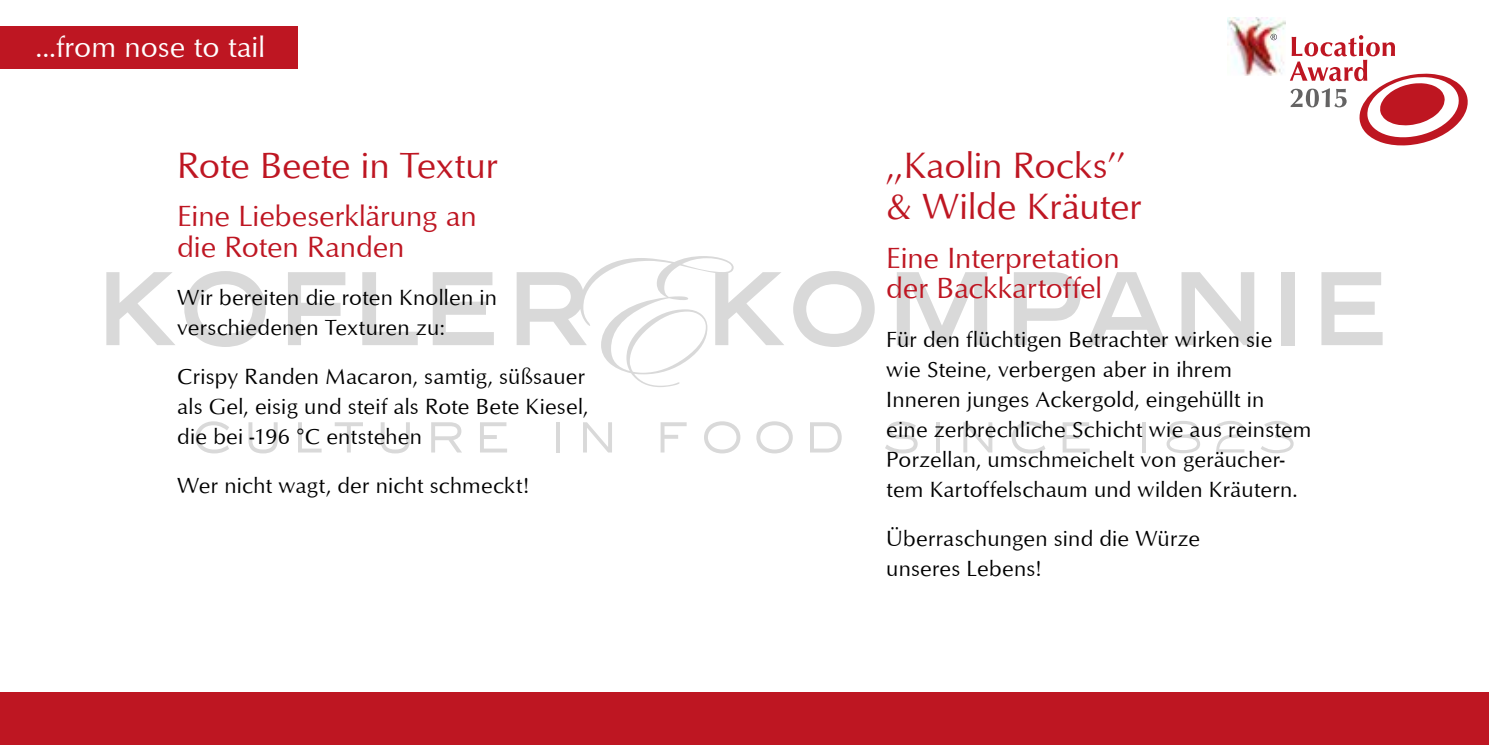
<style>
.page{position:relative;width:1489px;height:745px;background:#fff}
.page>*{position:absolute;margin:0;border:0;box-sizing:border-box;transform-origin:0 0}
.t1{font:37.5px/41.2px "Optimum";letter-spacing:-.005em;color:#be1622}
.t2{font:30px/30px "Optimum";color:#be1622}
.t3{font:30px "Optimum";color:#fff}
.t4{font:22.5px/30px "Optimum";letter-spacing:.01em;color:#000}
</style>
<div class="page">
<img style="left:1227px;top:18px;width:58px;height:57px">
<svg style="left:1270px;top:34px;width:6px;height:6px"></svg>
<svg style="left:1289px;top:35px;width:178px;height:110px"></svg>
<div style="left:0;top:691px;width:744px;height:53px;background:#be1622"></div>
<div style="left:744px;top:691px;width:744px;height:53px;background:#be1622"></div>
<div style="left:0;top:27px;width:298px;height:42px;background:#be1622"></div>
<svg style="left:793px;top:271px;width:81px;height:76px"></svg>
<svg style="left:897px;top:272px;width:90px;height:73px"></svg>
<svg style="left:1014px;top:272px;width:66px;height:73px"></svg>
<svg style="left:1086px;top:272px;width:80px;height:73px"></svg>
<svg style="left:1181px;top:272px;width:73px;height:73px"></svg>
<div style="left:1280px;top:272px;width:14px;height:73px;background:#d9d9d9"></div>
<svg style="left:1321px;top:272px;width:61px;height:73px"></svg>
<svg style="left:516px;top:256px;width:268px;height:131px"></svg>
<svg style="left:106px;top:272px;width:69px;height:73px"></svg>
<svg style="left:184px;top:271px;width:82px;height:76px"></svg>
<svg style="left:288px;top:272px;width:57px;height:73px"></svg>
<svg style="left:362px;top:272px;width:56px;height:73px"></svg>
<svg style="left:432px;top:272px;width:62px;height:73px"></svg>
<svg style="left:195px;top:421px;width:34px;height:32px"></svg>
<svg style="left:248px;top:422px;width:30px;height:31px"></svg>
<svg style="left:298px;top:422px;width:23px;height:30px"></svg>
<svg style="left:335px;top:422px;width:28px;height:30px"></svg>
<svg style="left:380px;top:422px;width:30px;height:31px"></svg>
<svg style="left:431px;top:422px;width:31px;height:30px"></svg>
<svg style="left:480px;top:422px;width:27px;height:30px"></svg>
<svg style="left:556px;top:422px;width:3px;height:30px"></svg>
<svg style="left:583px;top:422px;width:29px;height:30px"></svg>
<svg style="left:660px;top:422px;width:26px;height:30px"></svg>
<svg style="left:704px;top:421px;width:36px;height:32px"></svg>
<svg style="left:756px;top:421px;width:36px;height:32px"></svg>
<svg style="left:810px;top:422px;width:31px;height:30px"></svg>
<svg style="left:885px;top:421px;width:32px;height:32px"></svg>
<hr style="left:936px;top:422px;width:3px;height:30px;background:#000">
<svg style="left:963px;top:422px;width:29px;height:30px"></svg>
<svg style="left:1011px;top:421px;width:34px;height:32px"></svg>
<svg style="left:1062px;top:422px;width:27px;height:30px"></svg>
<svg style="left:1142px;top:422px;width:3px;height:30px"></svg>
<svg style="left:1166px;top:421px;width:34px;height:32px"></svg>
<svg style="left:1216px;top:421px;width:28px;height:31px"></svg>
<svg style="left:1261px;top:421px;width:32px;height:32px"></svg>
<h2 class="t3" style="left:35px;top:28px;width:231px">...from nose to tail</h2>
<h1 class="t1" style="left:177px;top:143px;width:322px">Rote Beete in Textur</h1>
<h2 class="t2" style="left:177px;top:200px;width:301px">Eine Liebeserklärung an die Roten Randen</h2>
<p class="t4" style="left:177px;top:282px;width:321px">Wir bereiten die roten Knollen in verschiedenen Texturen zu:</p>
<p class="t4" style="left:177px;top:360px;width:412px">Crispy Randen Macaron, samtig, süßsauer als Gel, eisig und steif als Rote Bete Kiesel, die bei -196 °C entstehen</p>
<p class="t4" style="left:177px;top:469px;width:353px">Wer nicht wagt, der nicht schmeckt!</p>
<h1 class="t1" style="left:886px;top:143px;width:257px">,,Kaolin Rocks’’ &amp; Wilde Kräuter</h1>
<h2 class="t2" style="left:886px;top:241px;width:235px">Eine Interpretation der Backkartoffel</h2>
<p class="t4" style="left:886px;top:323px;width:426px">Für den flüchtigen Betrachter wirken sie wie Steine, verbergen aber in ihrem Inneren junges Ackergold, eingehüllt in<br>eine zerbrechliche Schicht wie aus reinstem Porzellan, umschmeichelt von geräucher&shy;tem Kartoffelschaum und wilden Kräutern.</p>
<p class="t4" style="left:886px;top:522px;width:315px">Überraschungen sind die Würze unseres Lebens!</p>
</div>
